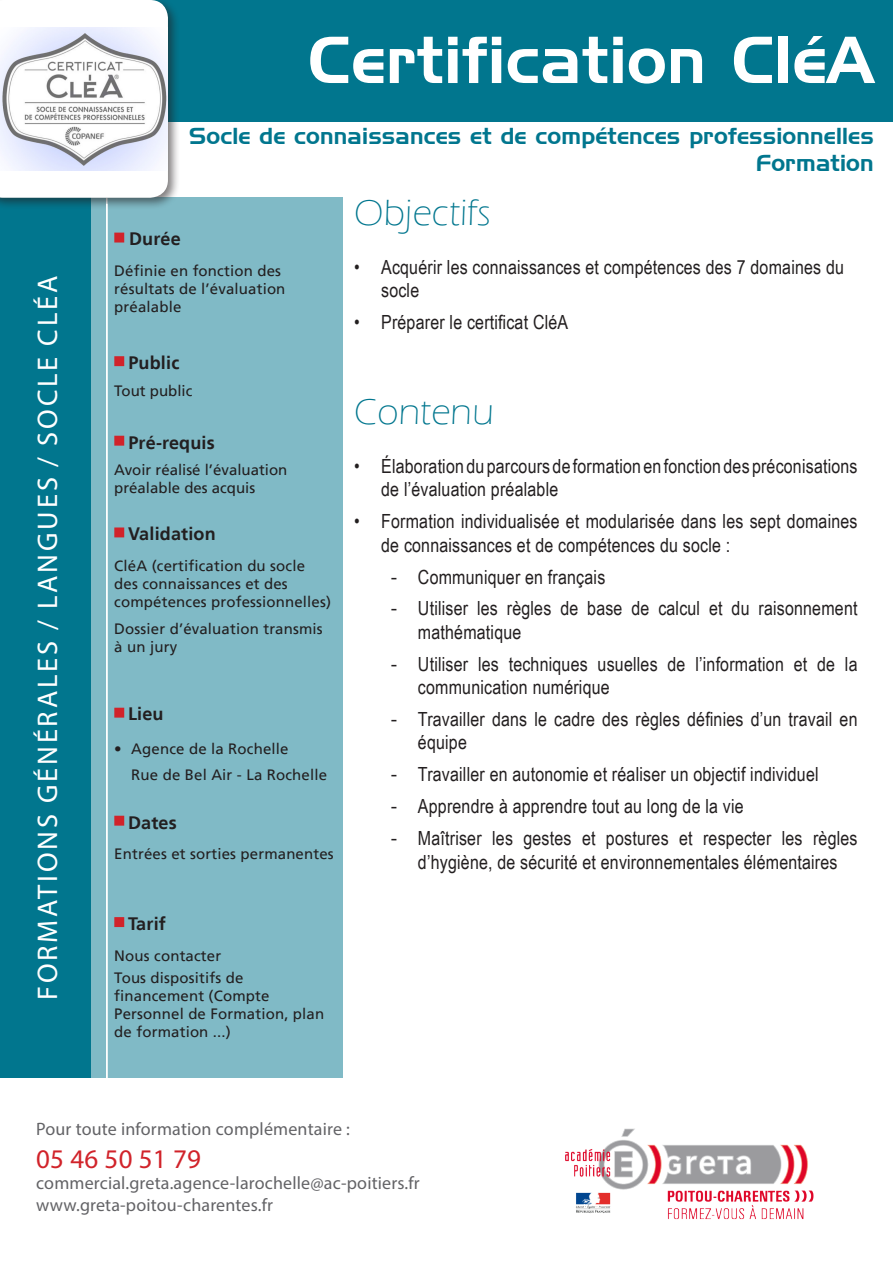
<style>
.page{position:relative;width:893px;height:1263px;background:#fff}
.page>*{position:absolute;margin:0;border:0;box-sizing:border-box;transform-origin:0 0}
.t1{font:64.5px "Handel Gothic BT";letter-spacing:.01em;color:#fff}
.t2{font:300 37.5px "Eras ITC";letter-spacing:.01em;color:#01768e}
.t3{font:28.5px "Myriad Pro";letter-spacing:.1em;color:#fff}
.t4{font:27px "Myriad Pro";letter-spacing:.01em;color:#d1232a}
.t5{font:22.5px "Handel Gothic BT";letter-spacing:.01em;color:#01768e}
.t6{font:19.5px/23.4px "Arial Narrow";letter-spacing:.01em;color:#231f20}
.t7{font:18px "Myriad Pro";letter-spacing:.01em;color:#636366}
.t8{font:700 18px "Frutiger LT";letter-spacing:.01em;color:#231f20}
.t9{font:15px/18px "Frutiger LT";letter-spacing:.01em;color:#231f20}
.s1{font-family:"Frutiger LT"}
</style>
<div class="page">
<div style="left:118px;top:0;width:775px;height:122px;background:#01768e"></div>
<div style="left:87px;top:198px;width:256px;height:880px;background:#80bac6"></div>
<div style="left:0;top:198px;width:91px;height:880px;background:#01768e"></div>
<div style="left:0;top:0;width:180px;height:210px;background:#231f20;opacity:.57"></div>
<svg style="left:0;top:0;width:168px;height:198px"></svg>
<img style="left:0;top:27px;width:168px;height:143px">
<img style="left:565px;top:1128px;width:249px;height:92px">
<hr style="left:106px;top:204px;width:2px;height:880px;background:#fff">
<div style="left:114px;top:233px;width:10px;height:9px;background:#d1232a;border:2px solid #d1232a"></div>
<div style="left:114px;top:356px;width:10px;height:10px;background:#d1232a;border:2px solid #d1232a"></div>
<div style="left:114px;top:527px;width:10px;height:10px;background:#d1232a;border:2px solid #d1232a"></div>
<div style="left:114px;top:917px;width:10px;height:10px;background:#d1232a;border:2px solid #d1232a"></div>
<div style="left:114px;top:816px;width:10px;height:10px;background:#d1232a;border:2px solid #d1232a"></div>
<div style="left:114px;top:708px;width:10px;height:10px;background:#d1232a;border:2px solid #d1232a"></div>
<div style="left:114px;top:436px;width:10px;height:10px;background:#d1232a;border:2px solid #d1232a"></div>
<p class="t1" style="left:308px;top:21px;width:567px">Certification CléA</p>
<h3 class="t3" style="left:30px;top:1000px;width:726px;rotate:-90deg">FORMATIONS GÉNÉRALES / LANGUES / SOCLE CLÉA</h3>
<p class="t5" style="left:189px;top:122px;width:686px">Socle de connaissances et de compétences professionnelles</p>
<p class="t5" style="left:756px;top:149px;width:119px">Formation</p>
<p class="t8" style="left:129px;top:229px;width:53px">Durée</p>
<p class="t9" style="left:114px;top:262px;width:173px">Définie en fonction des résultats de l’évaluation préalable</p>
<p class="t8" style="left:128px;top:352px;width:52px">Public</p>
<p class="t9" style="left:114px;top:381px;width:80px">Tout public</p>
<p class="t8" style="left:128px;top:432px;width:88px">Pré-requis</p>
<p class="t9" style="left:114px;top:461px;width:175px">Avoir réalisé l’évaluation préalable des acquis</p>
<p class="t8" style="left:128px;top:523px;width:89px">Validation</p>
<p class="t9" style="left:114px;top:557px;width:218px">CléA (certification du socle des connaissances et des compétences professionnelles)</p>
<p class="t9" style="left:114px;top:619px;width:210px">Dossier d’évaluation transmis à un jury</p>
<p class="t8" style="left:128px;top:704px;width:37px">Lieu</p>
<p class="t9" style="left:114px;top:740px;width:176px">• Agence de la Rochelle</p>
<p class="t9" style="left:131px;top:765px;width:197px">Rue de Bel Air - La Rochelle</p>
<p class="t8" style="left:128px;top:812px;width:50px">Dates</p>
<p class="t9" style="left:114px;top:845px;width:221px">Entrées et sorties permanentes</p>
<p class="t8" style="left:128px;top:913px;width:39px">Tarif</p>
<p class="t9" style="left:114px;top:946px;width:108px">Nous contacter</p>
<p class="t9" style="left:114px;top:969px;width:211px">Tous dispositifs de financement (Compte<br>Personnel de Formation, plan de formation ...)</p>
<p class="t2" style="left:354px;top:191px;width:138px">Objectifs</p>
<p class="t6" style="left:381px;top:254px;width:464px;text-indent:-27px">• Acquérir les connaissances et compétences des 7 domaines du socle</p>
<p class="t6" style="left:354px;top:310px;width:216px">• Préparer le certificat CléA</p>
<p class="t2" style="left:354px;top:391px;width:141px">Contenu</p>
<p class="t6" style="left:381px;top:454px;width:478px;text-indent:-27px">• Élaboration du parcours de formation en fonction des préconisations de l’évaluation préalable</p>
<p class="t6" style="left:381px;top:509px;width:478px;text-indent:-27px">• Formation individualisée et modularisée dans les sept domaines de connaissances et de compétences du socle :</p>
<p class="t6" style="left:391px;top:564px;width:216px"><span class="s1">-</span> Communiquer en français</p>
<p class="t6" style="left:418px;top:596px;width:441px;text-indent:-27px"><span class="s1">-</span> Utiliser les règles de base de calcul et du raisonnement mathématique</p>
<p class="t6" style="left:418px;top:651px;width:441px;text-indent:-27px"><span class="s1">-</span> Utiliser les techniques usuelles de l’information et de la communication numérique</p>
<p class="t6" style="left:418px;top:707px;width:441px;text-indent:-27px"><span class="s1">-</span> Travailler dans le cadre des règles définies d’un travail en équipe</p>
<p class="t6" style="left:391px;top:762px;width:429px"><span class="s1">-</span> Travailler en autonomie et réaliser un objectif individuel</p>
<p class="t6" style="left:391px;top:794px;width:354px"><span class="s1">-</span> Apprendre à apprendre tout au long de la vie</p>
<p class="t6" style="left:391px;top:826px;width:468px;text-align:center"><span class="s1">-</span> Maîtriser les gestes et postures et respecter les règles d’hygiène, de sécurité et environnementales élémentaires</p>
<p class="t7" style="left:36px;top:1118px;width:315px">Pour toute information complémentaire :</p>
<p class="t4" style="left:36px;top:1142px;width:166px">05 46 50 51 79</p>
<p class="t7" style="left:36px;top:1172px;width:385px">commercial.greta.agence-larochelle@ac-poitiers.fr</p>
<p class="t7" style="left:36px;top:1194px;width:238px">www.greta-poitou-charentes.fr</p>
</div>
